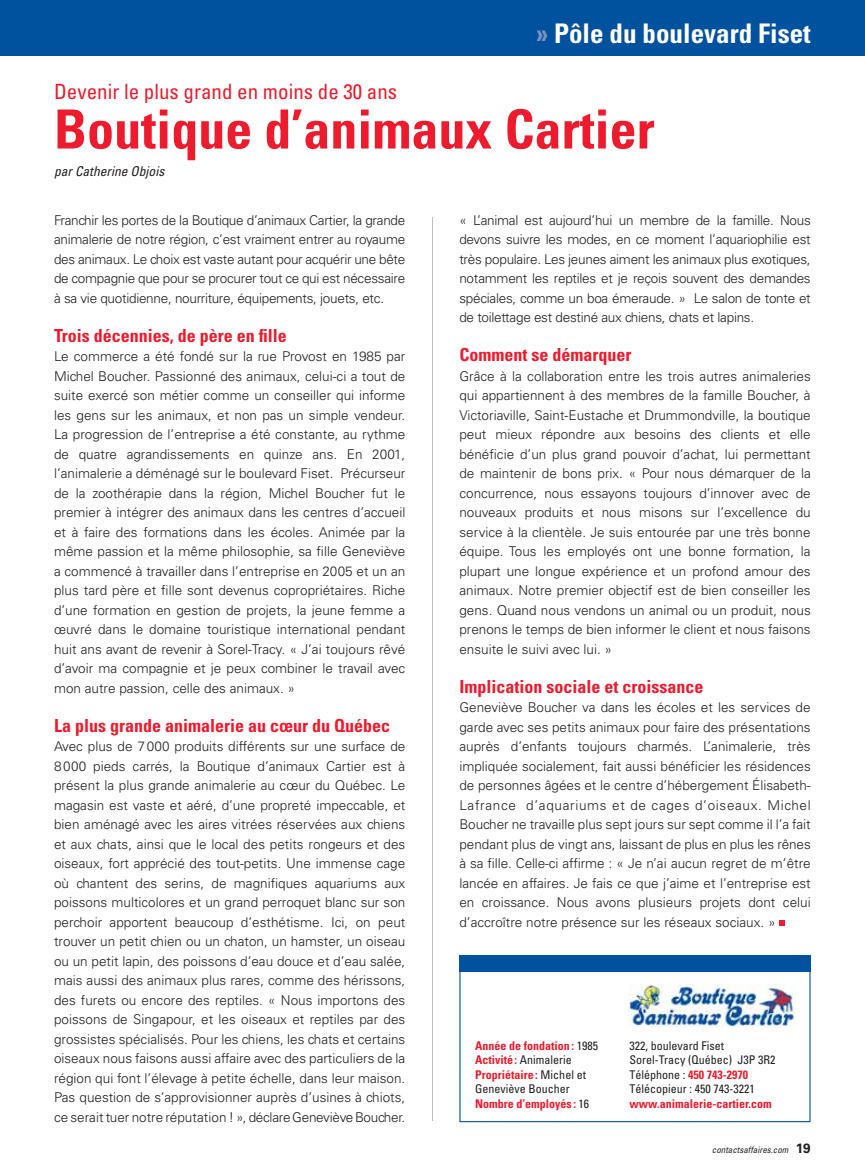
<style>
.page{position:relative;width:865px;height:1175px;background:#fff}
.page>*{position:absolute;margin:0;border:0;box-sizing:border-box;transform-origin:0 0}
.t1{font:700 condensed 54px "Univers";color:#ed1b2d}
.t2{font:700 condensed 27px "Univers";color:#fff}
.t3{font:condensed 21px "Univers";color:#ed1b2d}
.t4{font:700 condensed 18px "Univers";color:#ed1b2d}
.t5{font:300 13.5px/19.5px "Univers";color:#231f20;text-align:justify}
.t6{font:italic condensed 13.5px "Univers";color:#231f20}
.t7{font:700 condensed 12px/14.4px "Univers";color:#ed1b2d}
.t8{font:condensed 12px/14.4px "Univers";color:#231f20}
.t9{font:italic condensed 9px "Univers";color:#231f20}
.s1{color:#7e91c5}
.s2{font-weight:400;color:#231f20}
.s3{font-weight:700;color:#ed1b2d}
.s4{font-weight:700;font-style:normal;font-stretch:normal;font-size:13.5px}
</style>
<div class="page">
<svg style="left:779px;top:920px;width:5px;height:5px"></svg>
<div style="left:0;top:0;width:864px;height:55px;background:#00529f"></div>
<hr style="left:432px;top:217px;width:1px;height:903px;background:#bbbdc0">
<div style="left:459px;top:955px;width:351px;height:16px;background:#00529f"></div>
<svg style="left:459px;top:971px;width:351px;height:151px"></svg>
<img style="left:628px;top:984px;width:167px;height:42px">
<h2 class="t2" style="left:536px;top:23px;width:276px"><span class="s1">»</span> Pôle du boulevard Fiset</h2>
<h3 class="t3" style="left:54px;top:84px;width:344px">Devenir le plus grand en moins de 30 ans</h3>
<h1 class="t1" style="left:54px;top:109px;width:601px">Boutique d’animaux Cartier</h1>
<p class="t6" style="left:54px;top:166px;width:112px">par Catherine Objois</p>
<p class="t5" style="left:54px;top:211px;width:353px">Franchir les portes de la Boutique d’animaux Cartier, la grande animalerie de notre région, c’est vraiment entrer au royaume des animaux. Le choix est vaste autant pour acquérir une bête de compagnie que pour se procurer tout ce qui est nécessaire à sa vie quotidienne, nourriture, équipements, jouets, etc.</p>
<h3 class="t4" style="left:54px;top:329px;width:234px">Trois décennies, de père en fille</h3>
<p class="t5" style="left:54px;top:348px;width:353px">Le commerce a été fondé sur la rue Provost en 1985 par Michel Boucher. Passionné des animaux, celui-ci a tout de suite exercé son métier comme un conseiller qui informe les gens sur les animaux, et non pas un simple vendeur.<br>La progression de l’entreprise a été constante, au rythme de quatre agrandissements en quinze ans. En 2001, l’animalerie a déménagé sur le boulevard Fiset. Précurseur de la zoothérapie dans la région, Michel Boucher fut le premier à intégrer des animaux dans les centres d’accueil et à faire des formations dans les écoles. Animée par la même passion et la même philosophie, sa fille Geneviève a commencé à travailler dans l’entreprise en 2005 et un an plus tard père et fille sont devenus copropriétaires. Riche d’une formation en gestion de projets, la jeune femme a œuvré dans le domaine touristique international pendant huit ans avant de revenir à Sorel-Tracy. « J’ai toujours rêvé d’avoir ma compagnie et je peux combiner le travail avec mon autre passion, celle des animaux. »</p>
<h3 class="t4" style="left:54px;top:719px;width:337px">La plus grande animalerie au cœur du Québec</h3>
<p class="t5" style="left:54px;top:738px;width:353px">Avec plus de 7 000 produits différents sur une surface de 8 000 pieds carrés, la Boutique d’animaux Cartier est à présent la plus grande animalerie au cœur du Québec. Le magasin est vaste et aéré, d’une propreté impeccable, et bien aménagé avec les aires vitrées réservées aux chiens et aux chats, ainsi que le local des petits rongeurs et des oiseaux, fort apprécié des tout-petits. Une immense cage où chantent des serins, de magnifiques aquariums aux poissons multicolores et un grand perroquet blanc sur son perchoir apportent beaucoup d’esthétisme. Ici, on peut trouver un petit chien ou un chaton, un hamster, un oiseau ou un petit lapin, des poissons d’eau douce et d’eau salée, mais aussi des animaux plus rares, comme des hérissons, des furets ou encore des reptiles. « Nous importons des poissons de Singapour, et les oiseaux et reptiles par des grossistes spécialisés. Pour les chiens, les chats et certains oiseaux nous faisons aussi affaire avec des particuliers de la région qui font l’élevage à petite échelle, dans leur maison.<br>Pas question de s’approvisionner auprès d’usines à chiots, ce serait tuer notre réputation ! », déclare Geneviève Boucher.</p>
<p class="t5" style="left:459px;top:211px;width:353px">« L’animal est aujourd’hui un membre de la famille. Nous devons suivre les modes, en ce moment l’aquariophilie est très populaire. Les jeunes aiment les animaux plus exotiques, notamment les reptiles et je reçois souvent des demandes spéciales, comme un boa émeraude. » Le salon de tonte et de toilettage est destiné aux chiens, chats et lapins.</p>
<h3 class="t4" style="left:459px;top:348px;width:173px">Comment se démarquer</h3>
<p class="t5" style="left:459px;top:367px;width:353px">Grâce à la collaboration entre les trois autres animaleries qui appartiennent à des membres de la famille Boucher, à Victoriaville, Saint-Eustache et Drummondville, la boutique peut mieux répondre aux besoins des clients et elle bénéficie d’un plus grand pouvoir d’achat, lui permettant de maintenir de bons prix. « Pour nous démarquer de la concurrence, nous essayons toujours d’innover avec de nouveaux produits et nous misons sur l’excellence du service à la clientèle. Je suis entourée par une très bonne équipe. Tous les employés ont une bonne formation, la plupart une longue expérience et un profond amour des animaux. Notre premier objectif est de bien conseiller les gens. Quand nous vendons un animal ou un produit, nous prenons le temps de bien informer le client et nous faisons ensuite le suivi avec lui. »</p>
<h3 class="t4" style="left:459px;top:680px;width:245px">Implication sociale et croissance</h3>
<p class="t5" style="left:459px;top:699px;width:353px">Geneviève Boucher va dans les écoles et les services de garde avec ses petits animaux pour faire des présentations auprès d’enfants toujours charmés. L’animalerie, très impliquée socialement, fait aussi bénéficier les résidences de personnes âgées et le centre d’hébergement Élisabeth-Lafrance d’aquariums et de cages d’oiseaux. Michel Boucher ne travaille plus sept jours sur sept comme il l’a fait pendant plus de vingt ans, laissant de plus en plus les rênes à sa fille. Celle-ci affirme : « Je n’ai aucun regret de m’être lancée en affaires. Je fais ce que j’aime et l’entreprise est en croissance. Nous avons plusieurs projets dont celui d’accroître notre présence sur les réseaux sociaux. »</p>
<p class="t7" style="left:475px;top:1039px;width:124px">Année de fondation : <span class="s2">1985<br></span>Activité : <span class="s2">Animalerie<br></span>Propriétaire : <span class="s2">Michel et<br>Geneviève Boucher<br></span>Nombre d’employés : <span class="s2">16</span></p>
<p class="t8" style="left:629px;top:1039px;width:147px">322, boulevard Fiset<br>Sorel-Tracy (Québec) J3P 3R2<br>Téléphone : <span class="s3">450 743-2970<br></span>Télécopieur : 450 743-3221</p>
<p class="t7" style="left:629px;top:1097px;width:144px">www.animalerie-cartier.com</p>
<p class="t9" style="left:711px;top:1146px;width:100px">contactsaffaires.com <span class="s4">19</span></p>
</div>
